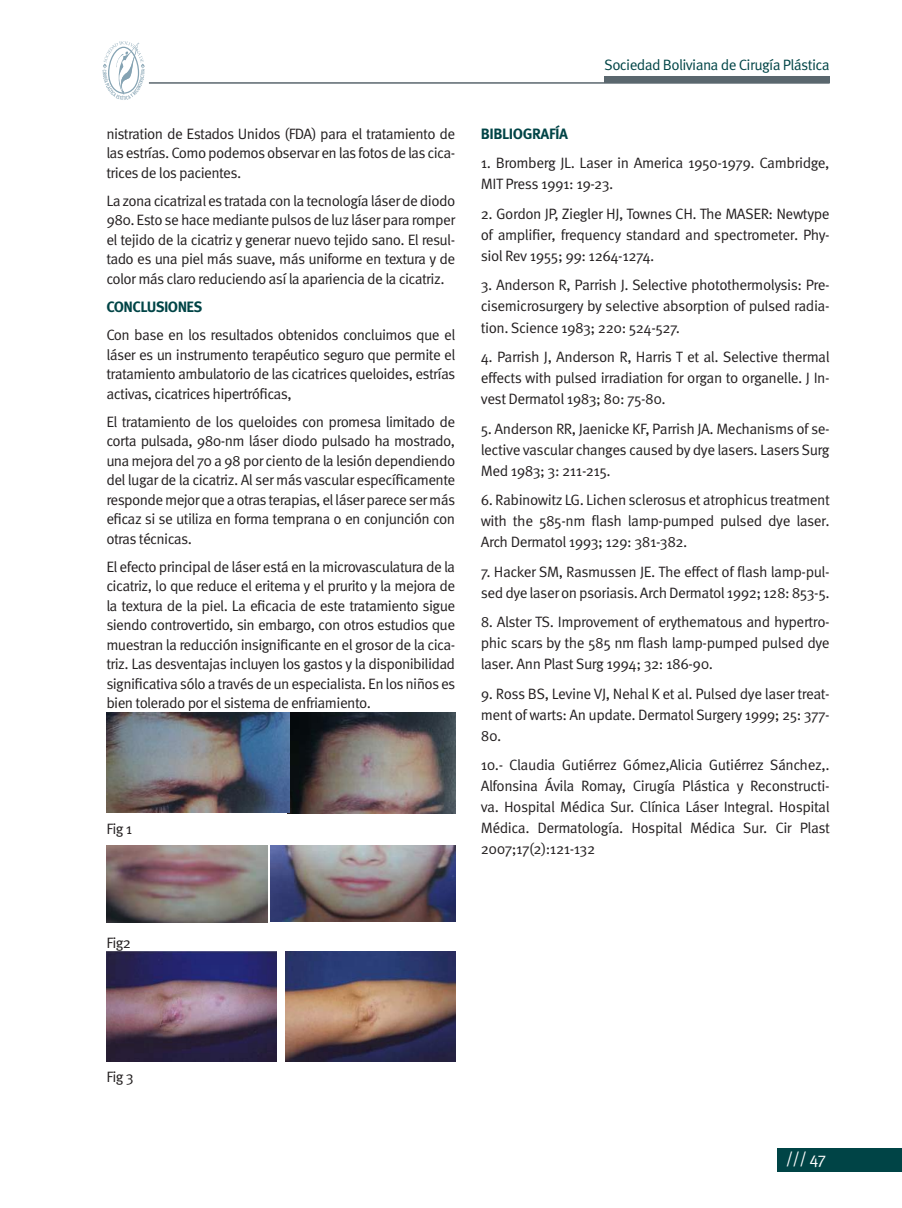
<style>
.page{position:relative;width:902px;height:1208px;background:#fff}
.page>*{position:absolute;margin:0;border:0;box-sizing:border-box;transform-origin:0 0}
.t1{font:16.5px "Meta Pro";color:#fff}
.t2{font:15px/19.5px "Meta Pro";letter-spacing:-.035em;color:#231f20;text-align:justify}
.t3{font:15px "Meta Pro";letter-spacing:-.04em;color:#004446}
.t4{font:700 15px "Meta Pro";letter-spacing:-.035em;color:#004446}
</style>
<div class="page">
<hr style="left:149px;top:82px;width:680px;height:2px;background:#5a676e">
<div style="left:604px;top:76px;width:225px;height:7px;background:#5a676e"></div>
<div style="left:777px;top:1147px;width:124px;height:24px;background:#004446"></div>
<svg style="left:102px;top:41px;width:43px;height:59px"></svg>
<img style="left:289px;top:712px;width:166px;height:101px">
<img style="left:106px;top:712px;width:183px;height:101px">
<img style="left:106px;top:845px;width:162px;height:77px">
<img style="left:270px;top:845px;width:185px;height:77px">
<img style="left:285px;top:951px;width:170px;height:110px">
<img style="left:106px;top:951px;width:170px;height:110px">
<p class="t2" style="left:106px;top:124px;width:350px">nistration de Estados Unidos (FDA) para el tratamiento de las estrías. Como podemos observar en las fotos de las cica&shy;trices de los pacientes.</p>
<p class="t2" style="left:106px;top:191px;width:350px">La zona cicatrizal es tratada con la tecnología láser de diodo 980. Esto se hace mediante pulsos de luz láser para romper el tejido de la cicatriz y generar nuevo tejido sano. El resul&shy;tado es una piel más suave, más uniforme en textura y de color más claro reduciendo así la apariencia de la cicatriz.</p>
<p class="t4" style="left:106px;top:297px;width:97px">CONCLUSIONES</p>
<p class="t2" style="left:106px;top:325px;width:350px">Con base en los resultados obtenidos concluimos que el láser es un instrumento terapéutico seguro que permite el tratamiento ambulatorio de las cicatrices queloides, estrías activas, cicatrices hipertróficas,</p>
<p class="t2" style="left:106px;top:412px;width:350px">El tratamiento de los queloides con promesa limitado de corta pulsada, 980-nm láser diodo pulsado ha mostrado, una mejora del 70 a 98 por ciento de la lesión dependiendo del lugar de la cicatriz. Al ser más vascular específicamente responde mejor que a otras terapias, el láser parece ser más eficaz si se utiliza en forma temprana o en conjunción con otras técnicas.</p>
<p class="t2" style="left:106px;top:557px;width:350px">El efecto principal de láser está en la microvasculatura de la cicatriz, lo que reduce el eritema y el prurito y la mejora de la textura de la piel. La eficacia de este tratamiento sigue siendo controvertido, sin embargo, con otros estudios que muestran la reducción insignificante en el grosor de la cica&shy;triz. Las desventajas incluyen los gastos y la disponibilidad significativa sólo a través de un especialista. En los niños es bien tolerado por el sistema de enfriamiento.</p>
<p class="t2" style="left:106px;top:819px;width:27px">Fig 1</p>
<p class="t3" style="left:604px;top:55px;width:227px">Sociedad Boliviana de Cirugía Plástica</p>
<p class="t4" style="left:480px;top:124px;width:89px">BIBLIOGRAFÍA</p>
<p class="t2" style="left:480px;top:153px;width:350px;line-height:21px">1. Bromberg JL. Laser in America 1950-1979. Cambridge,<br>MIT Press 1991: 19-23.</p>
<p class="t2" style="left:480px;top:204px;width:350px;line-height:21px">2. Gordon JP, Ziegler HJ, Townes CH. The MASER: Newtype of amplifier, frequency standard and spectrometer. Phy&shy;siol Rev 1955; 99: 1264-1274.</p>
<p class="t2" style="left:480px;top:275px;width:350px;line-height:21px">3. Anderson R, Parrish J. Selective photothermolysis: Pre&shy;cisemicrosurgery by selective absorption of pulsed radia&shy;tion. Science 1983; 220: 524-527.</p>
<p class="t2" style="left:480px;top:347px;width:350px;line-height:21px">4. Parrish J, Anderson R, Harris T et al. Selective thermal effects with pulsed irradiation for organ to organelle. J In&shy;vest Dermatol 1983; 80: 75-80.</p>
<p class="t2" style="left:480px;top:418px;width:350px;line-height:21px">5. Anderson RR, Jaenicke KF, Parrish JA. Mechanisms of se&shy;lective vascular changes caused by dye lasers. Lasers Surg Med 1983; 3: 211-215.</p>
<p class="t2" style="left:480px;top:490px;width:350px;line-height:21px">6. Rabinowitz LG. Lichen sclerosus et atrophicus treatment with the 585-nm flash lamp-pumped pulsed dye laser.<br>Arch Dermatol 1993; 129: 381-382.</p>
<p class="t2" style="left:480px;top:561px;width:350px;line-height:21px">7. Hacker SM, Rasmussen JE. The effect of flash lamp-pul&shy;sed dye laser on psoriasis. Arch Dermatol 1992; 128: 853-5.</p>
<p class="t2" style="left:480px;top:612px;width:350px;line-height:21px">8. Alster TS. Improvement of erythematous and hypertro&shy;phic scars by the 585 nm flash lamp-pumped pulsed dye laser. Ann Plast Surg 1994; 32: 186-90.</p>
<p class="t2" style="left:480px;top:683px;width:350px;line-height:21px">9. Ross BS, Levine VJ, Nehal K et al. Pulsed dye laser treat&shy;ment of warts: An update. Dermatol Surgery 1999; 25: 377- 80.</p>
<p class="t2" style="left:480px;top:755px;width:350px;line-height:21px">10.- Claudia Gutiérrez Gómez,Alicia Gutiérrez Sánchez,.<br>Alfonsina Ávila Romay, Cirugía Plástica y Reconstructi&shy;va. Hospital Médica Sur. Clínica Láser Integral. Hospital Médica. Dermatología. Hospital Médica Sur. Cir Plast 2007;17(2):121-132</p>
<p class="t2" style="left:106px;top:933px;width:26px">Fig2</p>
<p class="t2" style="left:106px;top:1067px;width:29px">Fig 3</p>
<p class="t1" style="left:785px;top:1148px;width:42px">/// 47</p>
</div>
